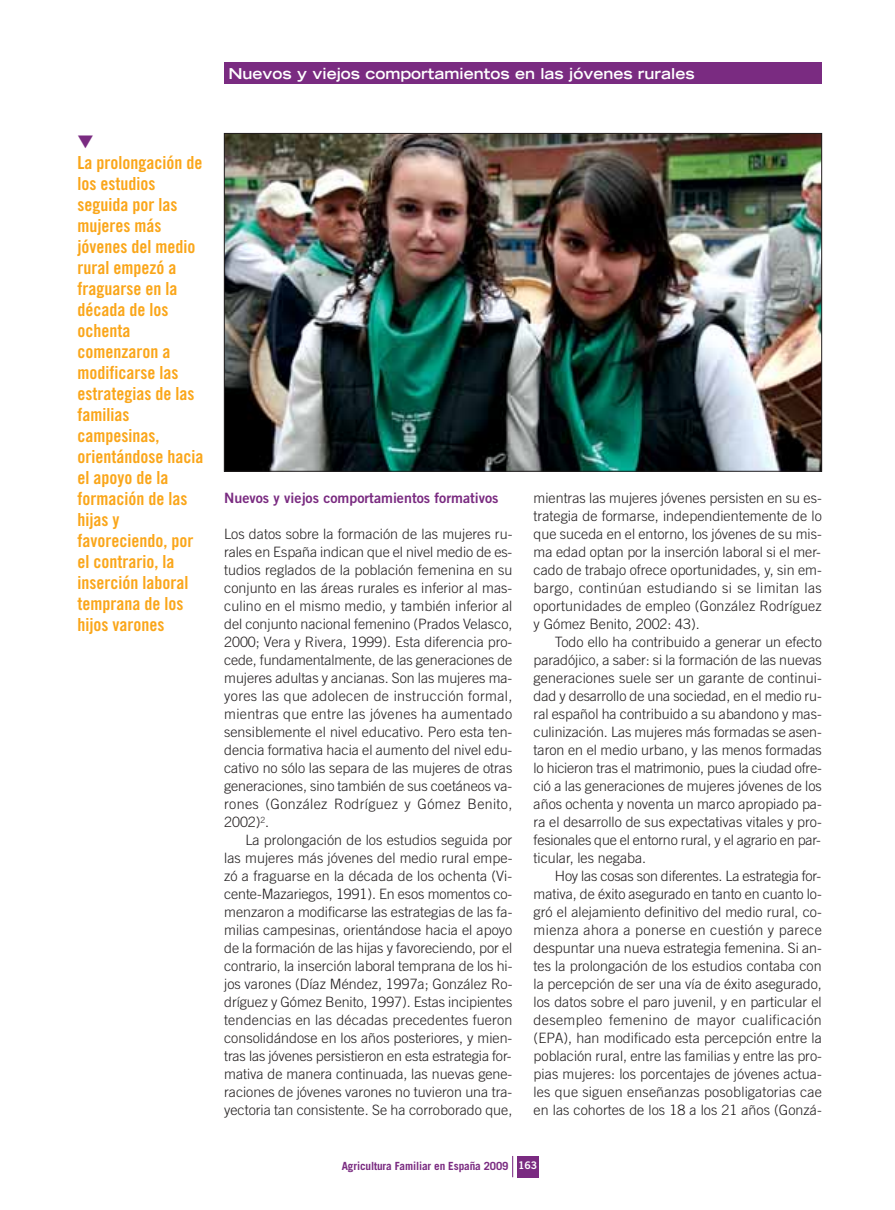
<style>
.page{position:relative;width:895px;height:1210px;background:#fff}
.page>*{position:absolute;margin:0;border:0;box-sizing:border-box;transform-origin:0 0}
.t1{font:18px/21px "Trade Gothic Bold Cond Twenty";color:#faa61a}
.t2{font:700 expanded 15px "Trade Gothic LH";color:#fff}
.t3{font:300 14.25px/18px "Trade Gothic";color:#231f20;text-align:justify}
.t4{font:14.25px "Trade Gothic Bold Two";color:#7a2b81}
.t5{font:700 11.25px "Trade Gothic";letter-spacing:-.01em;color:#7a2b81}
.s1{font-family:"Trade Gothic Bold Two";font-weight:400;font-size:10.5px;color:#fff}
</style>
<div class="page">
<div style="left:224px;top:63px;width:597px;height:21px;background:#7a2b81"></div>
<div style="left:517px;top:1155px;width:21px;height:22px;background:#7a2b81"></div>
<svg style="left:512px;top:1156px;width:1px;height:21px"></svg>
<img style="left:226px;top:135px;width:593px;height:334px">
<p class="t2" style="left:228px;top:68px;width:467px">Nuevos y viejos comportamientos en las jóvenes rurales</p>
<p class="t1" style="left:77px;top:154px;width:127px">La prolongación de los estudios seguida por las mujeres más jóvenes del medio rural empezó a fraguarse en la década de los ochenta comenzaron a modificarse las estrategias de las familias campesinas, orientándose hacia el apoyo de la formación de las hijas y favoreciendo, por el contrario, la inserción laboral temprana de los hijos varones</p>
<p class="t4" style="left:224px;top:492px;width:276px">Nuevos y viejos comportamientos formativos</p>
<p class="t3" style="left:224px;top:526px;width:290px">Los datos sobre la formación de las mujeres ru&shy;rales en España indican que el nivel medio de es&shy;tudios reglados de la población femenina en su conjunto en las áreas rurales es inferior al mas&shy;culino en el mismo medio, y también inferior al del conjunto nacional femenino (Prados Velasco, 2000; Vera y Rivera, 1999). Esta diferencia pro&shy;cede, fundamentalmente, de las generaciones de mujeres adultas y ancianas. Son las mujeres ma&shy;yores las que adolecen de instrucción formal, mientras que entre las jóvenes ha aumentado sensiblemente el nivel educativo. Pero esta ten&shy;dencia formativa hacia el aumento del nivel edu&shy;cativo no sólo las separa de las mujeres de otras generaciones, sino también de sus coetáneos va&shy;rones (González Rodríguez y Gómez Benito, 2002)<sup>2</sup>.</p>
<p class="t3" style="left:224px;top:832px;width:290px;text-indent:21px">La prolongación de los estudios seguida por las mujeres más jóvenes del medio rural empe&shy;zó a fraguarse en la década de los ochenta (Vi&shy;cente-Mazariegos, 1991). En esos momentos co&shy;menzaron a modificarse las estrategias de las fa&shy;milias campesinas, orientándose hacia el apoyo de la formación de las hijas y favoreciendo, por el contrario, la inserción laboral temprana de los hi&shy;jos varones (Díaz Méndez, 1997a; González Ro&shy;dríguez y Gómez Benito, 1997). Estas incipientes tendencias en las décadas precedentes fueron consolidándose en los años posteriores, y mien&shy;tras las jóvenes persistieron en esta estrategia for&shy;mativa de manera continuada, las nuevas gene&shy;raciones de jóvenes varones no tuvieron una tra&shy;yectoria tan consistente. Se ha corroborado que,</p>
<p class="t3" style="left:533px;top:490px;width:290px">mientras las mujeres jóvenes persisten en su es&shy;trategia de formarse, independientemente de lo que suceda en el entorno, los jóvenes de su mis&shy;ma edad optan por la inserción laboral si el mer&shy;cado de trabajo ofrece oportunidades, y, sin em&shy;bargo, continúan estudiando si se limitan las oportunidades de empleo (González Rodríguez y Gómez Benito, 2002: 43).</p>
<p class="t3" style="left:533px;top:634px;width:290px;text-indent:21px">Todo ello ha contribuido a generar un efecto paradójico, a saber: si la formación de las nuevas generaciones suele ser un garante de continui&shy;dad y desarrollo de una sociedad, en el medio ru&shy;ral español ha contribuido a su abandono y mas&shy;culinización. Las mujeres más formadas se asen&shy;taron en el medio urbano, y las menos formadas lo hicieron tras el matrimonio, pues la ciudad ofre&shy;ció a las generaciones de mujeres jóvenes de los años ochenta y noventa un marco apropiado pa&shy;ra el desarrollo de sus expectativas vitales y pro&shy;fesionales que el entorno rural, y el agrario en par&shy;ticular, les negaba.</p>
<p class="t3" style="left:533px;top:868px;width:290px;text-indent:21px">Hoy las cosas son diferentes. La estrategia for&shy;mativa, de éxito asegurado en tanto en cuanto lo&shy;gró el alejamiento definitivo del medio rural, co&shy;mienza ahora a ponerse en cuestión y parece despuntar una nueva estrategia femenina. Si an&shy;tes la prolongación de los estudios contaba con la percepción de ser una vía de éxito asegurado, los datos sobre el paro juvenil, y en particular el desempleo femenino de mayor cualificación (EPA), han modificado esta percepción entre la población rural, entre las familias y entre las pro&shy;pias mujeres: los porcentajes de jóvenes actua&shy;les que siguen enseñanzas posobligatorias cae en las cohortes de los 18 a los 21 años (Gonzá-</p>
<p class="t5" style="left:342px;top:1161px;width:197px">Agricultura Familiar en España 2009 <span class="s1">163</span></p>
</div>
